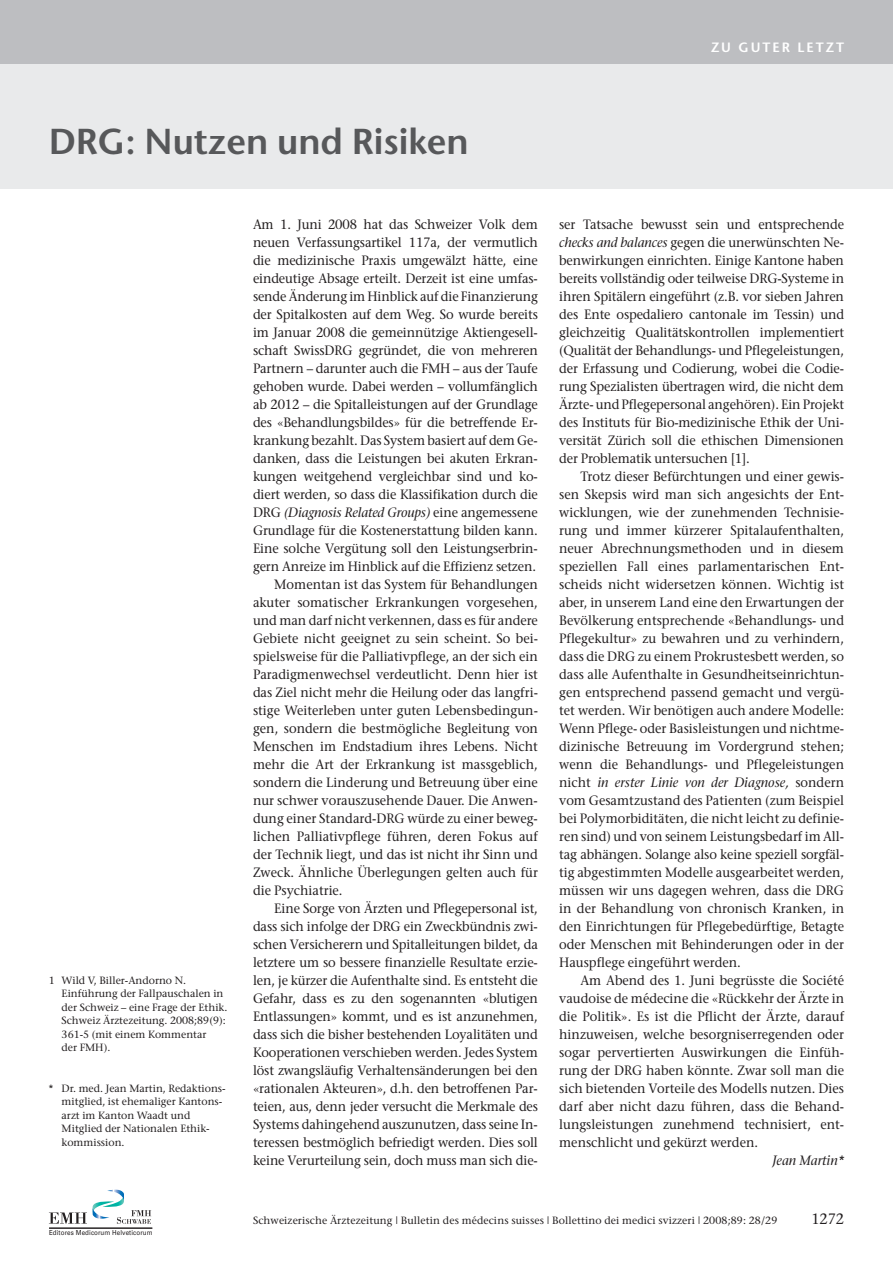
<style>
.page{position:relative;width:893px;height:1263px;background:#fff}
.page>*{position:absolute;margin:0;border:0;box-sizing:border-box;transform-origin:0 0}
.t1{font:600 36px "Stone Sans";color:#57585a}
.t2{font:15px "Stone Serif";color:#231f20;scale:.95 1}
.t3{font:13.5px/18px "Stone Serif";letter-spacing:-.01em;color:#231f20;text-align:justify;scale:.95 1}
.t4{font:italic 13.5px "Stone Serif";letter-spacing:-.01em;color:#231f20;scale:.95 1}
.t5{font:600 13.5px "Stone Sans";letter-spacing:.15em;color:#fff}
.t6{font:10.5px/13.5px "Stone Serif";color:#231f20}
.t7{font:6.9px "Univers";letter-spacing:.015em;color:#231f20;scale:.9 1}
.s1{font-style:normal}
.s2{font-style:italic}
</style>
<div class="page">
<div style="left:0;top:60px;width:893px;height:129px;background:#e9eaeb"></div>
<div style="left:0;top:0;width:893px;height:64px;background:#bdbec1"></div>
<svg style="left:49px;top:1189px;width:102px;height:35px"></svg>
<hr style="left:49px;top:1228px;width:103px;height:1px;background:#231f20">
<p class="t5" style="left:711px;top:42px;width:135px">ZU GUTER LETZT</p>
<h1 class="t1" style="left:49px;top:127px;width:421px">DRG: Nutzen und Risiken</h1>
<p class="t6" style="left:62px;top:974px;width:167px;text-indent:-13px">1 Wild V, Biller-Andorno N.<br>Einführung der Fallpauschalen in der Schweiz – eine Frage der Ethik.<br>Schweiz Ärztezeitung. 2008;89(9):<br>361-5 (mit einem Kommentar<br>der FMH).</p>
<p class="t6" style="left:62px;top:1082px;width:166px;text-indent:-13px">* Dr. med. Jean Martin, Redaktions&shy;mitglied, ist ehemaliger Kantons&shy;arzt im Kanton Waadt und<br>Mitglied der Nationalen Ethik&shy;kommission.</p>
<p class="t3" style="left:253px;top:217px;width:301px">Am 1. Juni 2008 hat das Schweizer Volk dem</p>
<p class="t3" style="left:253px;top:235px;width:301px">neuen Verfassungsartikel 117a, der vermutlich</p>
<p class="t3" style="left:253px;top:253px;width:301px">die medizinische Praxis umgewälzt hätte, eine</p>
<p class="t3" style="left:253px;top:271px;width:301px">ein deutige Absage erteilt. Derzeit ist eine umfas-</p>
<p class="t3" style="left:253px;top:289px;width:301px">sende Änderung im Hinblick auf die Finanzierung</p>
<p class="t3" style="left:253px;top:307px;width:301px">der Spitalkosten auf dem Weg. So wurde bereits</p>
<p class="t3" style="left:253px;top:325px;width:301px">im Januar 2008 die gemeinnützige Aktiengesell-</p>
<p class="t3" style="left:253px;top:343px;width:301px">schaft SwissDRG gegründet, die von mehreren</p>
<p class="t3" style="left:253px;top:361px;width:301px">Partnern – darunter auch die FMH – aus der Taufe</p>
<p class="t3" style="left:253px;top:379px;width:301px">gehoben wurde. Dabei werden – vollumfänglich</p>
<p class="t3" style="left:253px;top:397px;width:301px">ab 2012 – die Spitalleistungen auf der Grundlage</p>
<p class="t3" style="left:253px;top:415px;width:301px">des «Behandlungsbildes» für die betreffende Er-</p>
<p class="t3" style="left:253px;top:433px;width:301px">krankung bezahlt. Das System basiert auf dem Ge-</p>
<p class="t3" style="left:253px;top:451px;width:301px">danken, dass die Leistungen bei akuten Erkran -</p>
<p class="t3" style="left:253px;top:469px;width:301px">kungen weitgehend vergleichbar sind und ko-</p>
<p class="t3" style="left:253px;top:487px;width:301px">diert werden, so dass die Klassifikation durch die</p>
<p class="t4" style="left:253px;top:507px;width:301px"><span class="s1">DRG</span> (Dia gnosis Related Groups) <span class="s1">eine angemessene</span></p>
<p class="t3" style="left:253px;top:523px;width:301px">Grundlage für die Kostenerstattung bilden kann.</p>
<p class="t3" style="left:253px;top:541px;width:301px">Eine solche Vergütung soll den Leistungserbrin-</p>
<p class="t3" style="left:253px;top:559px;width:299px">gern Anreize im Hinblick auf die Effizienz setzen.</p>
<p class="t3" style="left:274px;top:577px;width:279px">Momentan ist das System für Behandlungen</p>
<p class="t3" style="left:253px;top:595px;width:301px">akuter somatischer Erkrankungen vorgesehen,</p>
<p class="t3" style="left:253px;top:613px;width:301px">und man darf nicht verkennen, dass es für andere</p>
<p class="t3" style="left:253px;top:631px;width:301px">Gebiete nicht geeignet zu sein scheint. So bei-</p>
<p class="t3" style="left:253px;top:649px;width:301px">spielsweise für die Palliativpflege, an der sich ein</p>
<p class="t3" style="left:253px;top:667px;width:301px">Paradigmenwechsel verdeutlicht. Denn hier ist</p>
<p class="t3" style="left:253px;top:685px;width:301px">das Ziel nicht mehr die Heilung oder das langfri-</p>
<p class="t3" style="left:253px;top:703px;width:301px">stige Weiterleben unter guten Lebensbedingun-</p>
<p class="t3" style="left:253px;top:720px;width:301px">gen, sondern die bestmögliche Begleitung von</p>
<p class="t3" style="left:253px;top:738px;width:301px">Menschen im Endstadium ihres Lebens. Nicht</p>
<p class="t3" style="left:253px;top:756px;width:301px">mehr die Art der Erkrankung ist massgeblich,</p>
<p class="t3" style="left:253px;top:774px;width:301px">sondern die Linderung und Betreuung über eine</p>
<p class="t3" style="left:253px;top:792px;width:301px">nur schwer vorauszusehende Dauer. Die Anwen-</p>
<p class="t3" style="left:253px;top:810px;width:301px">dung einer Standard-DRG würde zu einer beweg-</p>
<p class="t3" style="left:253px;top:828px;width:301px">lichen Palliativpflege führen, deren Fokus auf</p>
<p class="t3" style="left:253px;top:846px;width:301px">der Technik liegt, und das ist nicht ihr Sinn und</p>
<p class="t3" style="left:253px;top:864px;width:301px">Zweck. Ähnliche Überlegungen gelten auch für</p>
<p class="t3" style="left:253px;top:882px;width:96px">die Psychiatrie.</p>
<p class="t3" style="left:274px;top:900px;width:279px">Eine Sorge von Ärzten und Pflegepersonal ist,</p>
<p class="t3" style="left:253px;top:918px;width:301px">dass sich infolge der DRG ein Zweckbündnis zwi-</p>
<p class="t3" style="left:253px;top:936px;width:301px">schen Versicherern und Spitalleitungen bildet, da</p>
<p class="t3" style="left:253px;top:954px;width:301px">letztere um so bessere finanzielle Resultate erzie-</p>
<p class="t3" style="left:253px;top:972px;width:301px">len, je kürzer die Aufenthalte sind. Es entsteht die</p>
<p class="t3" style="left:253px;top:990px;width:301px">Gefahr, dass es zu den sogenannten «blutigen</p>
<p class="t3" style="left:253px;top:1008px;width:301px">Entlassungen» kommt, und es ist anzunehmen,</p>
<p class="t3" style="left:253px;top:1026px;width:301px">dass sich die bisher bestehenden Loyalitäten und</p>
<p class="t3" style="left:253px;top:1044px;width:301px">Kooperationen verschieben werden. Jedes System</p>
<p class="t3" style="left:253px;top:1062px;width:301px">löst zwangsläufig Verhaltensänderungen bei den</p>
<p class="t3" style="left:253px;top:1080px;width:301px">«rationalen Akteuren», d.h. den betroffenen Par-</p>
<p class="t3" style="left:253px;top:1098px;width:302px">teien, aus, denn jeder versucht die Merkmale des</p>
<p class="t3" style="left:253px;top:1116px;width:301px">Systems dahingehend auszunutzen, dass seine In-</p>
<p class="t3" style="left:253px;top:1134px;width:301px">teressen bestmöglich befriedigt werden. Dies soll</p>
<p class="t3" style="left:253px;top:1152px;width:301px">keine Verurteilung sein, doch muss man sich die-</p>
<p class="t3" style="left:559px;top:216px;width:301px">ser Tatsache bewusst sein und entsprechende <span class="s2">checks and balances</span> gegen die unerwünschten Ne&shy;benwirkungen einrichten. Einige Kantone haben bereits vollständig oder teilweise DRG-Systeme in ihren Spitälern eingeführt (z.B. vor sieben Jahren des Ente ospedaliero cantonale im Tessin) und gleichzeitig Qualitätskontrollen implementiert (Qualität der Behandlungs- und Pfle geleistungen, der Erfassung und Codierung, wobei die Codie&shy;rung Spezialisten übertragen wird, die nicht dem Ärzte- und Pflegepersonal angehören). Ein Projekt des Instituts für Bio -medizinische Ethik der Uni&shy;versität Zürich soll die ethischen Dimensionen der Problematik untersuchen [1].</p>
<p class="t3" style="left:559px;top:468px;width:301px;text-indent:21px">Trotz dieser Befürchtungen und einer gewis&shy;sen Skepsis wird man sich angesichts der Ent&shy;wick lungen, wie der zunehmenden Technisie&shy;rung und immer kürzerer Spitalaufenthalten, neuer Abrechnungsmethoden und in diesem speziellen Fall eines parlamentarischen Ent&shy;scheids nicht widersetzen können. Wichtig ist aber, in unserem Land eine den Erwartungen der Bevölkerung entsprechende «Behandlungs- und Pflegekultur» zu bewahren und zu verhindern, dass die DRG zu einem Prokrustesbett werden, so dass alle Aufenthalte in Gesundheitseinrichtun&shy;gen entsprechend passend gemacht und vergü&shy;tet werden. Wir benötigen auch andere Modelle:<br>Wenn Pflege- oder Basisleistungen und nichtme&shy;dizinische Betreuung im Vordergrund stehen; wenn die Behandlungs- und Pflegeleistun gen nicht <span class="s2">in erster Linie von der Diagnose,</span> sondern vom Gesamtzustand des Patienten (zum Beispiel bei Polymorbiditäten, die nicht leicht zu definie&shy;ren sind) und von seinem Leistungs bedarf im All&shy;tag abhängen. Solange also keine speziell sorgfäl - tig abgestimmten Modelle ausgearbeitet werden, müssen wir uns dagegen wehren, dass die DRG in der Behandlung von chronisch Kranken, in den Einrichtungen für Pflegebedürftige, Betagte oder Menschen mit Behinderungen oder in der Hauspflege eingeführt werden.</p>
<p class="t3" style="left:559px;top:972px;width:301px;text-indent:21px">Am Abend des 1. Juni begrüsste die Société vaudoise de médecine die «Rückkehr der Ärzte in die Politik». Es ist die Pflicht der Ärzte, darauf hinzuweisen, welche besorgnis erregenden oder sogar pervertierten Auswirkungen die Einfüh&shy;rung der DRG haben könnte. Zwar soll man die sich bietenden Vorteile des Modells nutzen. Dies darf aber nicht dazu führen, dass die Behand&shy;lungsleistungen zunehmend technisiert, ent&shy;menschlicht und gekürzt werden.</p>
<p class="t4" style="left:772px;top:1155px;width:77px">Jean Martin*</p>
<p class="t7" style="left:49px;top:1229px;width:117px">Editores Medicorum Helveticorum</p>
<p class="t6" style="left:253px;top:1214px;width:526px">Schweizerische Ärztezeitung | Bulletin des médecins suisses | Bollettino dei medici svizzeri | 2008;89: 28/29</p>
<p class="t2" style="left:811px;top:1213px;width:36px">1272</p>
</div>
